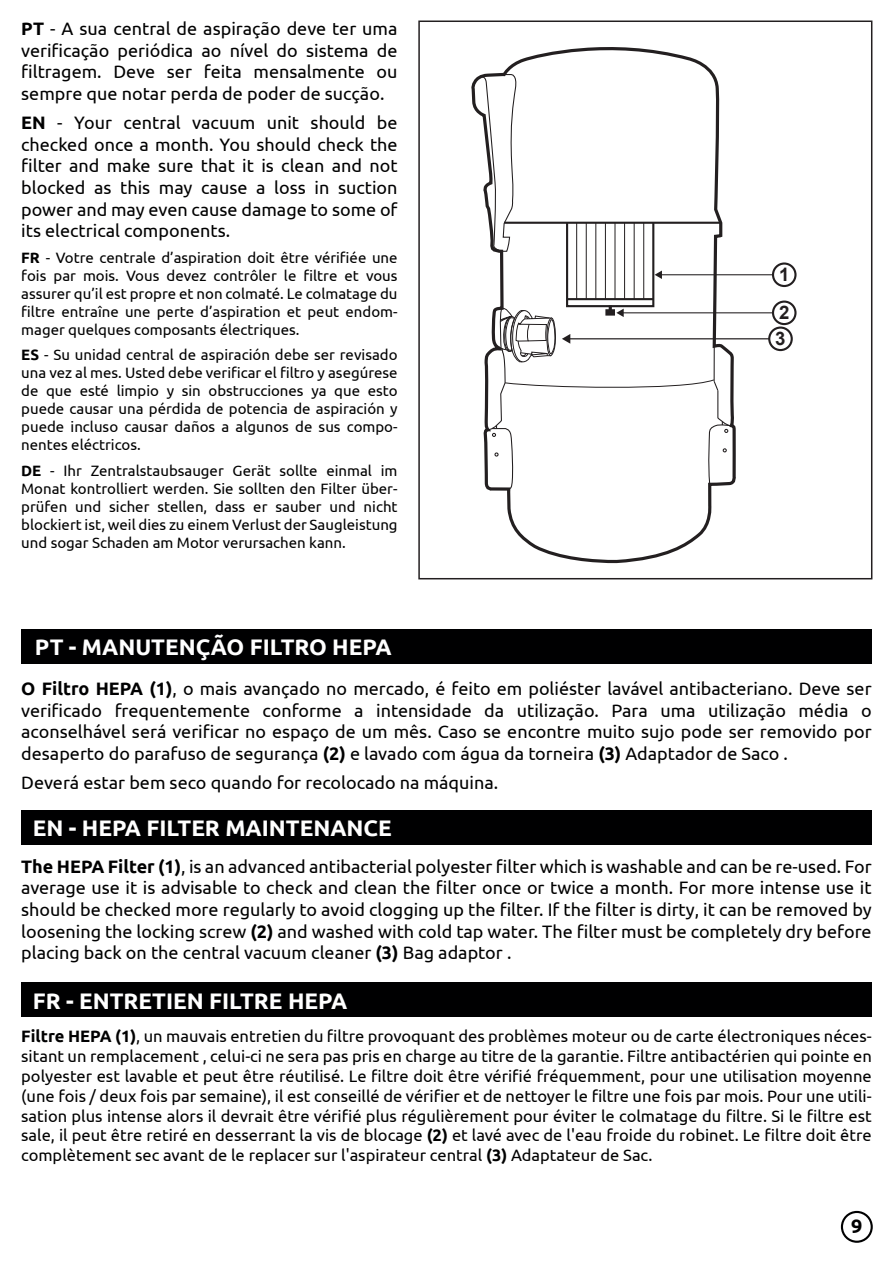
<style>
.page{position:relative;width:893px;height:1263px;background:#fff}
.page>*{position:absolute;margin:0;border:0;box-sizing:border-box;transform-origin:0 0}
.t1{font:700 22.5px "Ubuntu";color:#fff}
.t2{font:700 19.35px "Ubuntu";color:#000001}
.t3{font:700 18.6px/38.1px "Arial";color:#231f20}
.t4{font:18px/21.6px "Ubuntu";color:#000001;text-align:justify}
.t5{font:16.5px/19.8px "Ubuntu";color:#000001;text-align:justify}
.t6{font:15px/18px "Ubuntu";color:#000001;text-align:justify}
.s1{font-weight:700}
</style>
<div class="page">
<div style="left:841px;top:1211px;width:32px;height:32px;border:2px solid #000001;border-radius:50%"></div>
<hr style="left:661px;top:274px;width:112px;height:1px;background:#231f20">
<div style="left:772px;top:262px;width:24px;height:25px;border:2px solid #231f20;border-radius:50%"></div>
<hr style="left:622px;top:312px;width:151px;height:1px;background:#231f20">
<div style="left:772px;top:301px;width:24px;height:24px;border:2px solid #231f20;border-radius:50%"></div>
<div style="left:418px;top:21px;width:454px;height:558px;border:2px solid #231f20"></div>
<svg style="left:471px;top:47px;width:266px;height:517px"></svg>
<svg style="left:479px;top:73px;width:39px;height:179px"></svg>
<hr style="left:576px;top:223px;width:1px;height:76px;background:#231f20">
<hr style="left:586px;top:223px;width:1px;height:76px;background:#231f20">
<hr style="left:596px;top:223px;width:1px;height:76px;background:#231f20">
<hr style="left:605px;top:223px;width:1px;height:76px;background:#231f20">
<hr style="left:615px;top:223px;width:1px;height:76px;background:#231f20">
<hr style="left:624px;top:223px;width:1px;height:76px;background:#231f20">
<hr style="left:634px;top:223px;width:1px;height:76px;background:#231f20">
<hr style="left:643px;top:223px;width:1px;height:76px;background:#231f20">
<div style="left:566px;top:222px;width:88px;height:85px;border:2px solid #231f20"></div>
<hr style="left:567px;top:298px;width:86px;height:2px;background:#231f20">
<hr style="left:504px;top:222px;width:217px;height:2px;background:#231f20">
<div style="left:21px;top:629px;width:851px;height:34px;background:#000001"></div>
<div style="left:21px;top:810px;width:851px;height:34px;background:#000001"></div>
<div style="left:21px;top:983px;width:851px;height:34px;background:#000001"></div>
<hr style="left:569px;top:338px;width:200px;height:1px;background:#231f20">
<svg style="left:487px;top:305px;width:245px;height:201px"></svg>
<div style="left:768px;top:326px;width:25px;height:25px;border:2px solid #231f20;border-radius:50%"></div>
<p class="t4" style="left:21px;top:17px;width:378px"><span class="s1">PT</span> - A sua central de aspiração deve ter uma verificação periódica ao nível do sistema de filtragem. Deve ser feita mensalmente ou sempre que notar perda de poder de sucção.</p>
<p class="t4" style="left:21px;top:111px;width:378px"><span class="s1">EN</span> - Your central vacuum unit should be checked once a month. You should check the filter and make sure that it is clean and not blocked as this may cause a loss in suction power and may even cause damage to some of its electrical components.</p>
<p class="t6" style="left:21px;top:248px;width:378px"><span class="s1">FR</span> - Votre centrale d’aspiration doit être vérifiée une fois par mois. Vous devez contrôler le filtre et vous assurer qu’il est propre et non colmaté. Le colmatage du filtre entraîne une perte d’aspiration et peut endom&shy;mager quelques composants électriques.</p>
<p class="t6" style="left:21px;top:345px;width:378px"><span class="s1">ES</span> - Su unidad central de aspiración debe ser revisado una vez al mes. Usted debe verificar el filtro y asegúrese de que esté limpio y sin obstrucciones ya que esto puede causar una pérdida de potencia de aspiración y puede incluso causar daños a algunos de sus compo&shy;nentes eléctricos.</p>
<p class="t6" style="left:21px;top:461px;width:378px"><span class="s1">DE</span> - Ihr Zentralstaubsauger Gerät sollte einmal im Monat kontrolliert werden. Sie sollten den Filter über&shy;prüfen und sicher stellen, dass er sauber und nicht blockiert ist, weil dies zu einem Verlust der Saugleistung und sogar Schaden am Motor verursachen kann.</p>
<p class="t3" style="left:779px;top:255px;width:12px">1<br>2</p>
<p class="t3" style="left:775px;top:319px;width:12px">3</p>
<p class="t1" style="left:35px;top:634px;width:358px">PT - MANUTENÇÃO FILTRO HEPA</p>
<p class="t4" style="left:21px;top:677px;width:852px"><span class="s1">O Filtro HEPA (1)</span>, o mais avançado no mercado, é feito em poliéster lavável antibacteriano. Deve ser verificado frequentemente conforme a intensidade da utilização. Para uma utilização média o aconselhável será verificar no espaço de um mês. Caso se encontre muito sujo pode ser removido por desaperto do parafuso de segurança <span class="s1">(2)</span> e lavado com água da torneira <span class="s1">(3)</span> Adaptador de Saco .</p>
<p class="t4" style="left:21px;top:771px;width:478px">Deverá estar bem seco quando for recolocado na máquina.</p>
<p class="t1" style="left:33px;top:815px;width:361px">EN - HEPA FILTER MAINTENANCE</p>
<p class="t4" style="left:21px;top:855px;width:852px"><span class="s1">The HEPA Filter (1)</span>, is an advanced antibacterial polyester filter which is washable and can be re-used. For average use it is advisable to check and clean the filter once or twice a month. For more intense use it should be checked more regularly to avoid clogging up the filter. If the filter is dirty, it can be removed by loosening the locking screw <span class="s1">(2)</span> and washed with cold tap water. The filter must be completely dry before placing back on the central vacuum cleaner <span class="s1">(3)</span> Bag adaptor .</p>
<p class="t1" style="left:33px;top:987px;width:316px">FR - ENTRETIEN FILTRE HEPA</p>
<p class="t5" style="left:21px;top:1026px;width:852px"><span class="s1">Filtre HEPA (1)</span>, un mauvais entretien du filtre provoquant des problèmes moteur ou de carte électroniques néces&shy;sitant un remplacement , celui-ci ne sera pas pris en charge au titre de la garantie. Filtre antibactérien qui pointe en polyester est lavable et peut être réutilisé. Le filtre doit être vérifié fréquemment, pour une utilisation moyenne (une fois / deux fois par semaine), il est conseillé de vérifier et de nettoyer le filtre une fois par mois. Pour une utili&shy;sation plus intense alors il devrait être vérifié plus régulièrement pour éviter le colmatage du filtre. Si le filtre est sale, il peut être retiré en desserrant la vis de blocage <span class="s1">(2)</span> et lavé avec de l'eau froide du robinet. Le filtre doit être complètement sec avant de le replacer sur l'aspirateur central <span class="s1">(3)</span> Adaptateur de Sac.</p>
<p class="t2" style="left:851px;top:1214px;width:13px">9</p>
</div>
